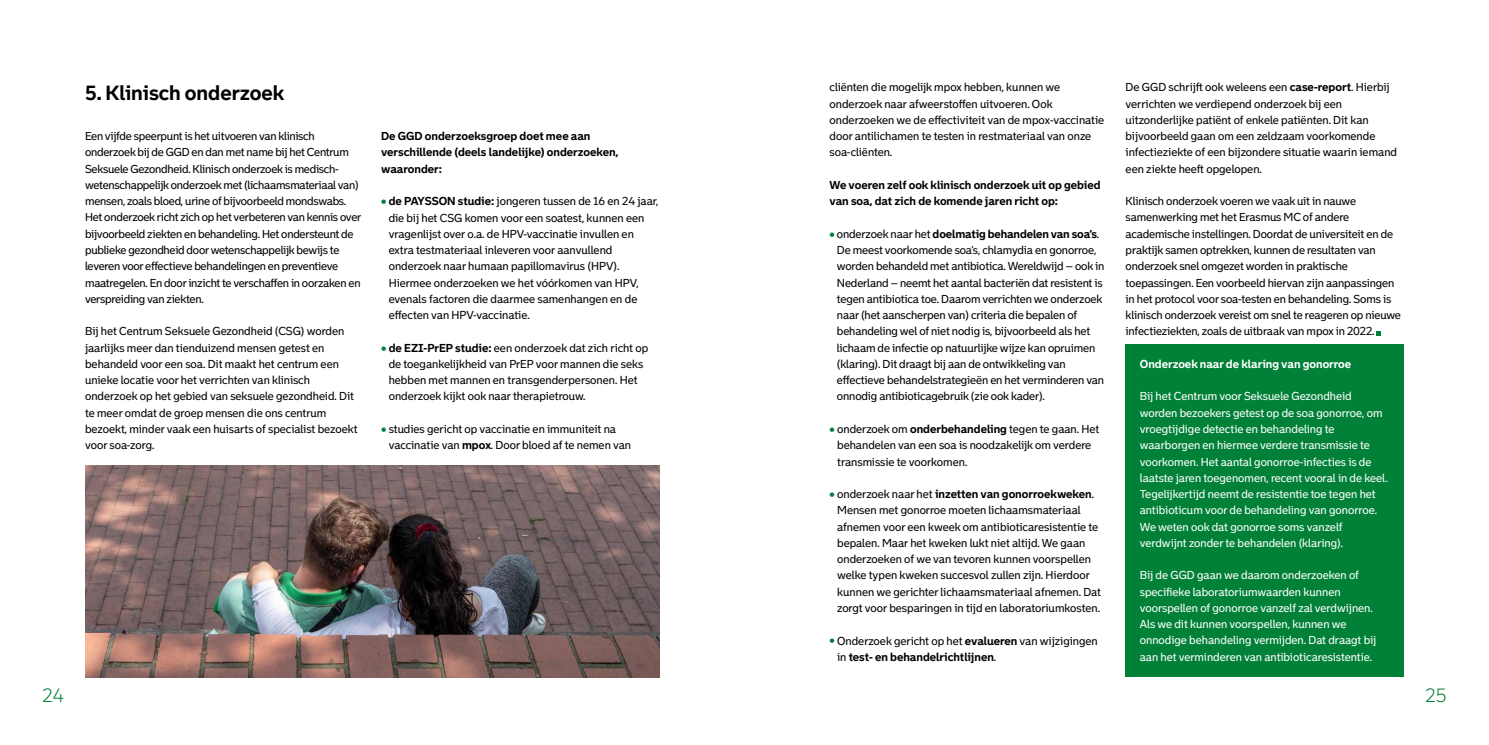
<style>
.page{position:relative;width:1489px;height:745px;background:#fff}
.page>*{position:absolute;margin:0;border:0;box-sizing:border-box;transform-origin:0 0}
.Kop_zwart_16{font:700 20px "Bolder";color:#000}
.t1{font:300 18.75px "Bolder";color:#008137}
.Brood_9_13{font:11.25px/16.2px "Bolder";color:#000}
.Brood_-10_9_13{font:11.25px/16.2px "Bolder";letter-spacing:-.01em;color:#000}
.Brood_wit_9_13{font:11.25px/16.2px "Bolder";color:#fff}
.Brood_-20_9_13{font:11.25px/16.2px "Bolder";letter-spacing:-.02em;color:#000}
.Brood_9_13-2{font:700 11.25px/16.2px "Bolder";color:#000}
.Intro_wit_9_13{font:700 11.25px "Bolder";color:#fff}
.s1{font-weight:700;color:#008137}
.s2{font-weight:700}
</style>
<div class="page">
<img style="left:85px;top:465px;width:574px;height:211px">
<svg style="left:1376px;top:331px;width:4px;height:4px"></svg>
<div style="left:1125px;top:344px;width:278px;height:332px;background:#008137"></div>
<h3 class="Kop_zwart_16" style="left:85px;top:80px;width:201px">5. Klinisch onderzoek</h3>
<p class="Brood_-20_9_13" style="left:85px;top:128px;width:278px">Een vijfde speerpunt is het uitvoeren van klinisch onderzoek bij de GGD en dan met name bij het Centrum Seksuele Gezondheid. Klinisch onderzoek is medisch&shy;wetenschappelijk onderzoek met (lichaamsmateriaal van) mensen, zoals bloed, urine of bijvoorbeeld mondswabs.<br>Het onderzoek richt zich op het verbeteren van kennis over bijvoorbeeld ziekten en behandeling. Het ondersteunt de publieke gezondheid door wetenschappelijk bewijs te leveren voor effectieve behandelingen en preventieve maatregelen. En door inzicht te verschaffen in oorzaken en verspreiding van ziekten.</p>
<p class="Brood_9_13" style="left:85px;top:323px;width:274px">Bij het Centrum Seksuele Gezondheid (CSG) worden jaarlijks meer dan tienduizend mensen getest en behandeld voor een soa. Dit maakt het centrum een unieke locatie voor het verrichten van klinisch onderzoek op het gebied van seksuele gezondheid. Dit te meer omdat de groep mensen die ons centrum bezoekt, minder vaak een huisarts of specialist bezoekt voor soa-zorg.</p>
<p class="Brood_9_13-2" style="left:381px;top:128px;width:239px">De GGD onderzoeksgroep doet mee aan verschillende (deels landelijke) onderzoeken, waaronder:</p>
<p class="Brood_9_13" style="left:388px;top:193px;width:271px;text-indent:-8px"><span class="s1">•</span> <span class="s2">de PAYSSON studie:</span> jongeren tussen de 16 en 24 jaar, die bij het CSG komen voor een soatest, kunnen een vragenlijst over o.a. de HPV-vaccinatie invullen en extra testmateriaal inleveren voor aanvullend onderzoek naar humaan papillomavirus (HPV).<br>Hiermee onderzoeken we het vóórkomen van HPV, evenals factoren die daarmee samenhangen en de effecten van HPV-vaccinatie.</p>
<p class="Brood_9_13" style="left:388px;top:339px;width:261px;text-indent:-8px"><span class="s1">•</span> <span class="s2">de EZI-PrEP studie:</span> een onderzoek dat zich richt op de toegankelijkheid van PrEP voor mannen die seks hebben met mannen en transgenderpersonen. Het onderzoek kijkt ook naar therapietrouw.</p>
<p class="Brood_9_13" style="left:388px;top:420px;width:244px;text-indent:-8px"><span class="s1">•</span> studies gericht op vaccinatie en immuniteit na vaccinatie van <span class="s2">mpox</span>. Door bloed af te nemen van</p>
<p class="Brood_9_13" style="left:829px;top:79px;width:276px">cliënten die mogelijk mpox hebben, kunnen we onderzoek naar afweerstoffen uitvoeren. Ook onderzoeken we de effectiviteit van de mpox-vaccinatie door antilichamen te testen in restmateriaal van onze soa-cliënten.</p>
<p class="Brood_9_13-2" style="left:829px;top:176px;width:272px">We voeren zelf ook klinisch onderzoek uit op gebied van soa, dat zich de komende jaren richt op:</p>
<p class="Brood_-10_9_13" style="left:836px;top:225px;width:269px;text-indent:-7px"><span class="s1">•</span> onderzoek naar het <span class="s2">doelmatig behandelen van soa’s</span>.<br>De meest voorkomende soa’s, chlamydia en gonorroe, worden behandeld met antibiotica. Wereldwijd – ook in Nederland – neemt het aantal bacteriën dat resistent is tegen antibiotica toe. Daarom verrichten we onderzoek naar (het aanscherpen van) criteria die bepalen of behandeling wel of niet nodig is, bijvoorbeeld als het lichaam de infectie op natuurlijke wijze kan opruimen (klaring). Dit draagt bij aan de ontwikkeling van effectieve behandelstrategieën en het verminderen van onnodig antibioticagebruik (zie ook kader).</p>
<p class="Brood_9_13" style="left:837px;top:420px;width:264px;text-indent:-8px"><span class="s1">•</span> onderzoek om <span class="s2">onderbehandeling</span> tegen te gaan. Het behandelen van een soa is noodzakelijk om verdere transmissie te voorkomen.</p>
<p class="Brood_9_13" style="left:837px;top:485px;width:265px;text-indent:-8px"><span class="s1">•</span> onderzoek naar het <span class="s2">inzetten van gonorroekweken</span>.<br>Mensen met gonorroe moeten lichaamsmateriaal afnemen voor een kweek om antibioticaresistentie te bepalen. Maar het kweken lukt niet altijd. We gaan onderzoeken of we van tevoren kunnen voorspellen welke typen kweken succesvol zullen zijn. Hierdoor kunnen we gerichter lichaamsmateriaal afnemen. Dat zorgt voor besparingen in tijd en laboratoriumkosten.</p>
<p class="Brood_9_13" style="left:837px;top:632px;width:262px;text-indent:-8px"><span class="s1">•</span> Onderzoek gericht op het <span class="s2">evalueren</span> van wijzigingen in <span class="s2">test- en behandelrichtlijnen</span>.</p>
<p class="Brood_9_13" style="left:1125px;top:79px;width:273px">De GGD schrijft ook weleens een <span class="s2">case-report</span>. Hierbij verrichten we verdiepend onderzoek bij een uitzonderlijke patiënt of enkele patiënten. Dit kan bijvoorbeeld gaan om een zeldzaam voorkomende infectieziekte of een bijzondere situatie waarin iemand een ziekte heeft opgelopen.</p>
<p class="Brood_-10_9_13" style="left:1125px;top:193px;width:277px">Klinisch onderzoek voeren we vaak uit in nauwe samenwerking met het Erasmus MC of andere academische instellingen. Doordat de universiteit en de praktijk samen optrekken, kunnen de resultaten van onderzoek snel omgezet worden in praktische toepassingen. Een voorbeeld hiervan zijn aanpassingen in het protocol voor soa-testen en behandeling. Soms is klinisch onderzoek vereist om snel te reageren op nieuwe infectieziekten, zoals de uitbraak van mpox in 2022.</p>
<p class="Intro_wit_9_13" style="left:1139px;top:356px;width:213px">Onderzoek naar de klaring van gonorroe</p>
<p class="Brood_wit_9_13" style="left:1139px;top:388px;width:249px">Bij het Centrum voor Seksuele Gezondheid worden bezoekers getest op de soa gonorroe, om vroegtijdige detectie en behandeling te waarborgen en hiermee verdere transmissie te voorkomen. Het aantal gonorroe-infecties is de laatste jaren toegenomen, recent vooral in de keel.<br>Tegelijkertijd neemt de resistentie toe tegen het antibioticum voor de behandeling van gonorroe.<br>We weten ook dat gonorroe soms vanzelf verdwijnt zonder te behandelen (klaring).</p>
<p class="Brood_wit_9_13" style="left:1139px;top:566px;width:238px">Bij de GGD gaan we daarom onderzoeken of specifieke laboratoriumwaarden kunnen voorspellen of gonorroe vanzelf zal verdwijnen.<br>Als we dit kunnen voorspellen, kunnen we onnodige behandeling vermijden. Dat draagt bij aan het verminderen van antibioticaresistentie.</p>
<h2 class="t1" style="left:42px;top:684px;width:23px">24</h2>
<h2 class="t1" style="left:1425px;top:684px;width:22px">25</h2>
</div>
